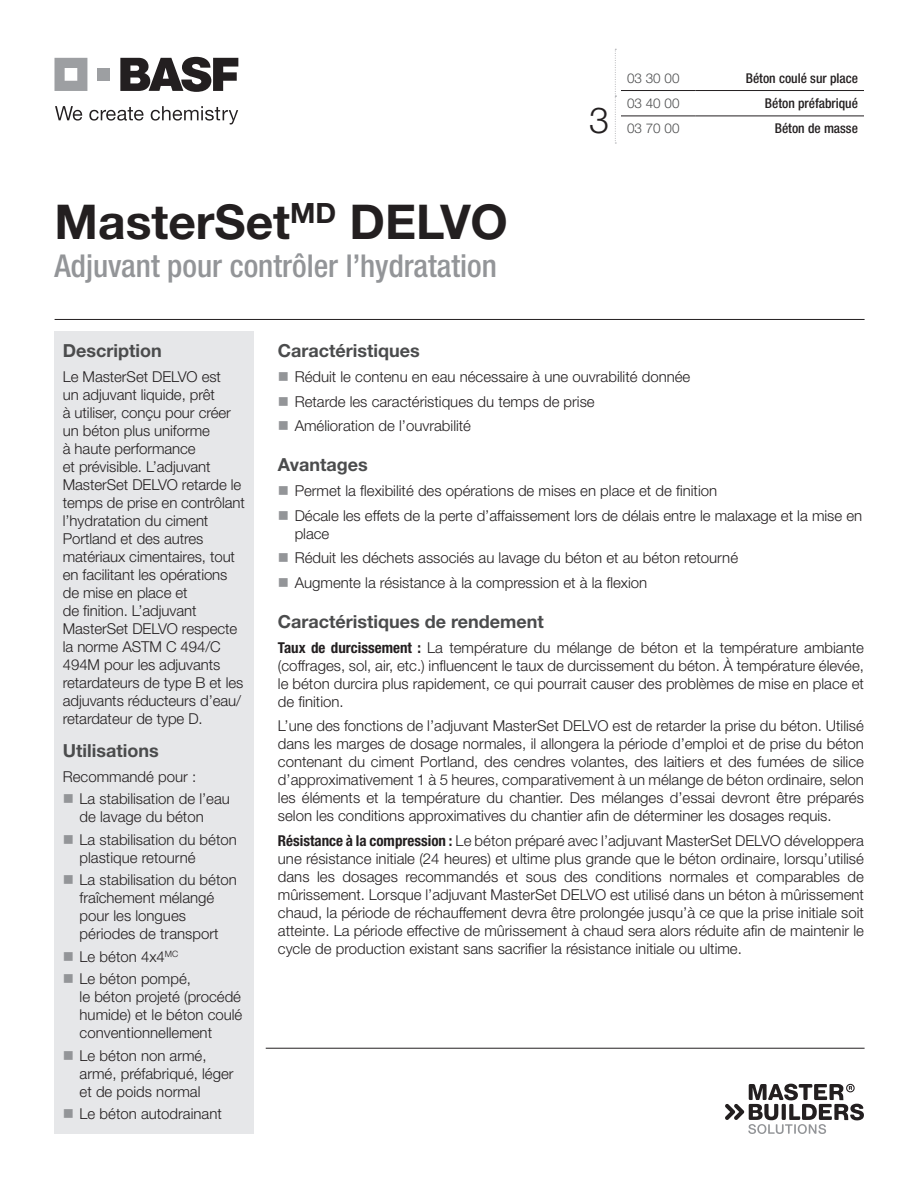
<style>
.page{position:relative;width:918px;height:1188px;background:#fff}
.page>*{position:absolute;margin:0;border:0;box-sizing:border-box;transform-origin:0 0}
.Product_Name{font:700 48px "Helvetica Neue LT Std";color:#231f20}
.Large_Numbers_-_Left{font:300 36px "Helvetica Neue LT Std";color:#231f20}
.Gray_Descriptor_Subh{font:500 condensed 31.5px "Helvetica Neue LT Std";color:#939598}
.Section_Header{font:700 18px "Helvetica Neue LT Std";color:#4b4c4d}
.Body_with_BOLD_INTRO{font:300 15px/18px "Helvetica Neue LT Std";color:#231f20}
.Body{font:300 15px/18px "Helvetica Neue LT Std";color:#231f20;text-align:justify}
.Pg__1_Left_Column_Bo{font:300 15px/18px "Helvetica Neue LT Std";letter-spacing:-.005em;color:#231f20}
.Bold_Description_-_R{font:500 condensed 13.5px "Helvetica Neue LT Std";color:#231f20}
.Middle_Numbers_-_Gra{font:300 13.5px "Helvetica Neue LT Std";color:#4b4c4d}
.s1{font-weight:700;font-stretch:condensed}
</style>
<div class="page">
<svg style="left:120px;top:57px;width:118px;height:35px"></svg>
<svg style="left:55px;top:58px;width:32px;height:33px"></svg>
<div style="left:98px;top:68px;width:12px;height:13px;background:#9d9fa2"></div>
<svg style="left:55px;top:106px;width:27px;height:15px"></svg>
<svg style="left:89px;top:107px;width:55px;height:14px"></svg>
<svg style="left:151px;top:106px;width:87px;height:19px"></svg>
<hr style="left:55px;top:319px;width:810px;height:1px;background:#231f20">
<div style="left:54px;top:331px;width:200px;height:803px;background:#e6e7e9"></div>
<svg style="left:725px;top:1084px;width:139px;height:50px"></svg>
<hr style="left:266px;top:1048px;width:599px;height:1px;background:#231f20">
<svg style="left:615px;top:49px;width:1px;height:95px"></svg>
<hr style="left:621px;top:116px;width:74px;height:1px;background:#231f20">
<hr style="left:695px;top:116px;width:169px;height:1px;background:#231f20">
<hr style="left:621px;top:90px;width:74px;height:1px;background:#231f20">
<hr style="left:695px;top:90px;width:169px;height:1px;background:#231f20">
<p class="Product_Name" style="left:55px;top:192px;width:455px">MasterSet<sup>MD</sup> DELVO</p>
<p class="Gray_Descriptor_Subh" style="left:55px;top:247px;width:444px">Adjuvant pour contrôler l’hydratation</p>
<p class="Large_Numbers_-_Left" style="left:589px;top:98px;width:22px">3</p>
<p class="Middle_Numbers_-_Gra" style="left:627px;top:70px;width:54px">03 30 00</p>
<p class="Bold_Description_-_R" style="left:746px;top:70px;width:114px">Béton coulé sur place</p>
<p class="Middle_Numbers_-_Gra" style="left:627px;top:95px;width:54px">03 40 00</p>
<p class="Bold_Description_-_R" style="left:765px;top:95px;width:95px">Béton préfabriqué</p>
<p class="Middle_Numbers_-_Gra" style="left:627px;top:120px;width:54px">03 70 00</p>
<p class="Bold_Description_-_R" style="left:775px;top:121px;width:85px">Béton de masse</p>
<p class="Section_Header" style="left:63px;top:339px;width:100px">Description</p>
<p class="Pg__1_Left_Column_Bo" style="left:63px;top:367px;width:184px">Le MasterSet DELVO est<br>un adjuvant liquide, prêt<br>à utiliser, conçu pour créer un béton plus uniforme<br>à haute performance<br>et prévisible. L’adjuvant<br>MasterSet DELVO retarde le temps de prise en contrôlant l’hydratation du ciment<br>Portland et des autres matériaux cimentaires, tout en facilitant les opérations de mise en place et<br>de finition. L’adjuvant<br>MasterSet DELVO respecte la norme ASTM C 494/C<br>494M pour les adjuvants retardateurs de type B et les adjuvants réducteurs d’eau/ retardateur de type D.</p>
<p class="Section_Header" style="left:63px;top:739px;width:97px">Utilisations</p>
<p class="Pg__1_Left_Column_Bo" style="left:63px;top:767px;width:135px">Recommandé pour :</p>
<p class="Body_with_BOLD_INTRO" style="left:80px;top:789px;width:152px">La stabilisation de l’eau de lavage du béton</p>
<p class="Body_with_BOLD_INTRO" style="left:80px;top:830px;width:159px">La stabilisation du béton plastique retourné</p>
<p class="Body_with_BOLD_INTRO" style="left:80px;top:870px;width:159px">La stabilisation du béton fraîchement mélangé pour les longues périodes de transport</p>
<p class="Body_with_BOLD_INTRO" style="left:80px;top:947px;width:100px">Le béton 4x4<sup>MC</sup></p>
<p class="Body_with_BOLD_INTRO" style="left:80px;top:969px;width:164px">Le béton pompé,<br>le béton projeté (procédé humide) et le béton coulé conventionnellement</p>
<p class="Body_with_BOLD_INTRO" style="left:80px;top:1046px;width:155px">Le béton non armé, armé, préfabriqué, léger et de poids normal</p>
<p class="Body_with_BOLD_INTRO" style="left:80px;top:1104px;width:144px">Le béton autodrainant</p>
<p class="Section_Header" style="left:278px;top:339px;width:143px">Caractéristiques</p>
<p class="Body_with_BOLD_INTRO" style="left:295px;top:367px;width:397px">Réduit le contenu en eau nécessaire à une ouvrabilité donnée</p>
<p class="Body_with_BOLD_INTRO" style="left:295px;top:392px;width:302px">Retarde les caractéristiques du temps de prise</p>
<p class="Body_with_BOLD_INTRO" style="left:295px;top:417px;width:178px">Amélioration de l’ouvrabilité</p>
<p class="Section_Header" style="left:278px;top:453px;width:92px">Avantages</p>
<p class="Body_with_BOLD_INTRO" style="left:295px;top:481px;width:424px">Permet la flexibilité des opérations de mises en place et de finition</p>
<p class="Body_with_BOLD_INTRO" style="left:295px;top:506px;width:569px">Décale les effets de la perte d’affaissement lors de délais entre le malaxage et la mise en place</p>
<p class="Body_with_BOLD_INTRO" style="left:295px;top:549px;width:445px">Réduit les déchets associés au lavage du béton et au béton retourné</p>
<p class="Body_with_BOLD_INTRO" style="left:295px;top:573px;width:354px">Augmente la résistance à la compression et à la flexion</p>
<p class="Section_Header" style="left:278px;top:610px;width:267px">Caractéristiques de rendement</p>
<p class="Body_with_BOLD_INTRO" style="left:278px;top:638px;width:588px;text-align:justify"><span class="s1">Taux de durcissement :</span> La température du mélange de béton et la température ambiante (coffrages, sol, air, etc.) influencent le taux de durcissement du béton. À température élevée, le béton durcira plus rapidement, ce qui pourrait causer des problèmes de mise en place et de finition.</p>
<p class="Body" style="left:278px;top:717px;width:588px">L’une des fonctions de l’adjuvant MasterSet DELVO est de retarder la prise du béton. Utilisé dans les marges de dosage normales, il allongera la période d’emploi et de prise du béton contenant du ciment Portland, des cendres volantes, des laitiers et des fumées de silice d’approximativement 1 à 5 heures, comparativement à un mélange de béton ordinaire, selon les éléments et la température du chantier. Des mélanges d’essai devront être préparés selon les conditions approximatives du chantier afin de déterminer les dosages requis.</p>
<p class="Body_with_BOLD_INTRO" style="left:278px;top:831px;width:588px;text-align:justify"><span class="s1">Résistance à la compression :</span> Le béton préparé avec l’adjuvant MasterSet DELVO développera une résistance initiale (24 heures) et ultime plus grande que le béton ordinaire, lorsqu’utilisé dans les dosages recommandés et sous des conditions normales et comparables de mûrissement. Lorsque l’adjuvant MasterSet DELVO est utilisé dans un béton à mûrissement chaud, la période de réchauffement devra être prolongée jusqu’à ce que la prise initiale soit atteinte. La période effective de mûrissement à chaud sera alors réduite afin de maintenir le cycle de production existant sans sacrifier la résistance initiale ou ultime.</p>
</div>
